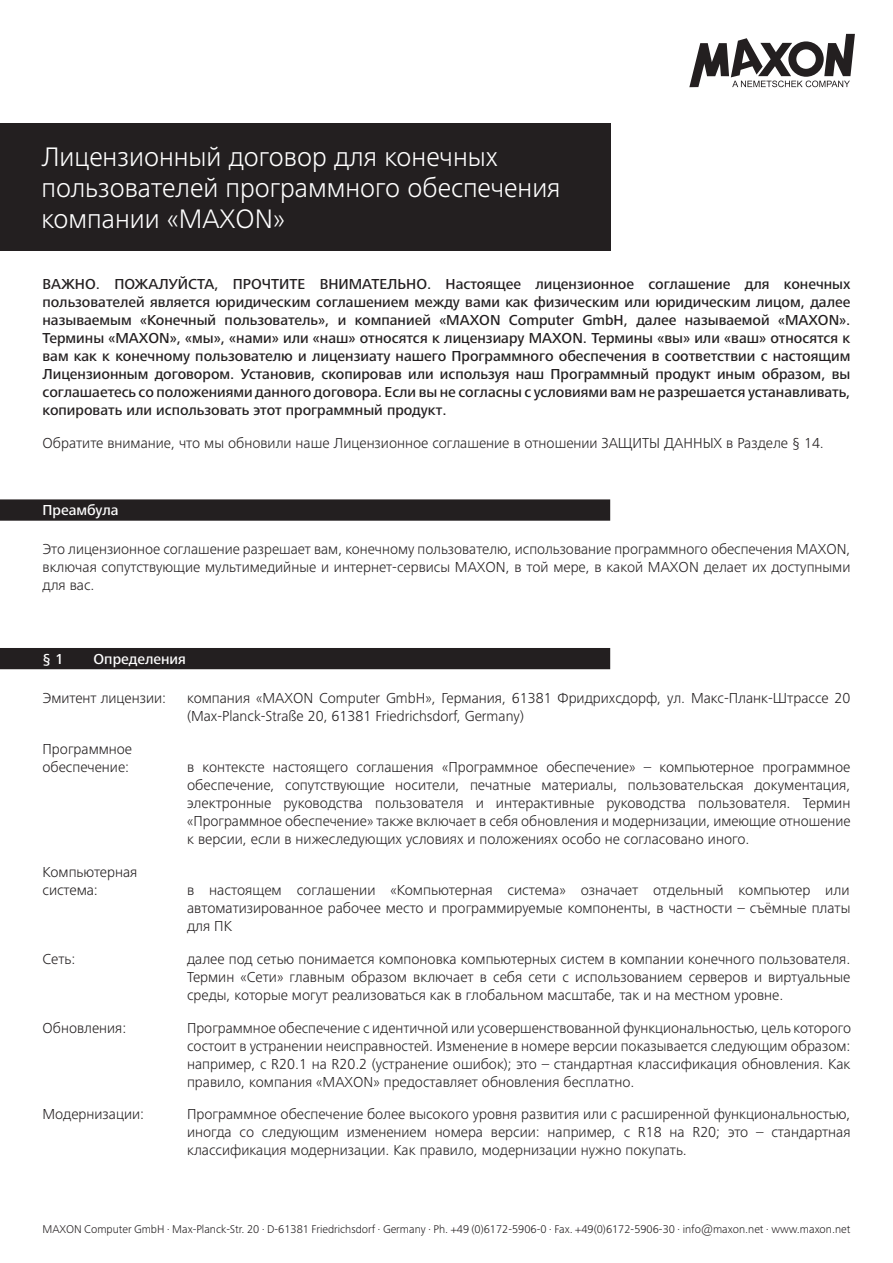
<style>
.page{position:relative;width:893px;height:1263px;background:#fff}
.page>*{position:absolute;margin:0;border:0;box-sizing:border-box;transform-origin:0 0}
.t1{font:300 27.75px/31px "Frutiger Next LTW1 G";color:#fff}
.t2{font:300 15px/18px "Frutiger Next LTW1 G";color:#231f20;text-align:justify}
.t3{font:500 15px/18px "Frutiger Next LTW1 G";color:#231f20;text-align:justify}
.t4{font:500 15px "Frutiger Next LTW1 G";color:#fff}
.t5{font:300 11.7px "Frutiger Next LTW1 G";color:#231f20}
</style>
<div class="page">
<svg style="left:689px;top:34px;width:166px;height:53px"></svg>
<div style="left:0;top:499px;width:610px;height:22px;background:#231f20"></div>
<div style="left:0;top:648px;width:610px;height:21px;background:#231f20"></div>
<div style="left:0;top:123px;width:610px;height:128px;background:#231f20"></div>
<h1 class="t1" style="left:41px;top:141px;width:521px">Лицензионный договор для конечных пользователей программного обеспечения компании «MAXON»</h1>
<p class="t3" style="left:43px;top:276px;width:809px">ВАЖНО. ПОЖАЛУЙСТА, ПРОЧТИТЕ ВНИМАТЕЛЬНО. Настоящее лицензионное соглашение для конечных пользователей является юридическим соглашением между вами как физическим или юридическим лицом, далее называемым «Конечный пользователь», и компанией «MAXON Computer GmbH, далее называемой «MAXON».<br>Термины «MAXON», «мы», «нами» или «наш» относятся к лицензиару MAXON. Термины «вы» или «ваш» относятся к вам как к конечному пользователю и лицензиату нашего Программного обеспечения в соответствии с настоящим Лицензионным договором. Установив, скопировав или используя наш Программный продукт иным образом, вы соглашаетесь со положениями данного договора. Если вы не согласны с условиями вам не разрешается устанавливать, копировать или использовать этот программный продукт.</p>
<p class="t2" style="left:43px;top:434px;width:783px">Обратите внимание, что мы обновили наше Лицензионное соглашение в отношении ЗАЩИТЫ ДАННЫХ в Разделе § 14.</p>
<p class="t4" style="left:43px;top:502px;width:78px">Преамбула</p>
<p class="t2" style="left:43px;top:540px;width:809px">Это лицензионное соглашение разрешает вам, конечному пользователю, использование программного обеспечения MAXON, включая сопутствующие мультимедийные и интернет-сервисы MAXON, в той мере, в какой MAXON делает их доступными для вас.</p>
<p class="t4" style="left:43px;top:650px;width:23px">§ 1</p>
<p class="t4" style="left:94px;top:650px;width:94px">Определения</p>
<p class="t2" style="left:43px;top:689px;width:125px">Эмитент лицензии:</p>
<p class="t2" style="left:187px;top:689px;width:665px">компания «MAXON Computer GmbH», Германия, 61381 Фридрихсдорф, ул. Макс-Планк-Штрассе 20 (Max-Planck-Straße 20, 61381 Friedrichsdorf, Germany)</p>
<p class="t2" style="left:43px;top:740px;width:91px">Программное обеспечение:</p>
<p class="t2" style="left:187px;top:758px;width:665px">в контексте настоящего соглашения «Программное обеспечение» – компьютерное программное обеспечение, сопутствующие носители, печатные материалы, пользовательская документация, электронные руководства пользователя и интерактивные руководства пользователя. Термин «Программное обеспечение» также включает в себя обновления и модернизации, имеющие отношение к версии, если в нижеследующих условиях и положениях особо не согласовано иного.</p>
<p class="t2" style="left:43px;top:863px;width:96px">Компьютерная система:</p>
<p class="t2" style="left:187px;top:881px;width:665px">в настоящем соглашении «Компьютерная система» означает отдельный компьютер или автоматизированное рабочее место и программируемые компоненты, в частности – съёмные платы для ПК</p>
<p class="t2" style="left:43px;top:950px;width:34px">Сеть:</p>
<p class="t2" style="left:187px;top:950px;width:665px">далее под сетью понимается компоновка компьютерных систем в компании конечного пользователя.<br>Термин «Сети» главным образом включает в себя сети с использованием серверов и виртуальные среды, которые могут реализоваться как в глобальном масштабе, так и на местном уровне.</p>
<p class="t2" style="left:43px;top:1018px;width:85px">Обновления:</p>
<p class="t2" style="left:187px;top:1018px;width:665px">Программное обеспечение с идентичной или усовершенствованной функциональностью, цель которого состоит в устранении неисправностей. Изменение в номере версии показывается следующим образом: например, с R20.1 на R20.2 (устранение ошибок); это – стандартная классификация обновления. Как правило, компания «MAXON» предоставляет обновления бесплатно.</p>
<p class="t2" style="left:43px;top:1105px;width:103px">Модернизации:</p>
<p class="t2" style="left:187px;top:1105px;width:665px">Программное обеспечение более высокого уровня развития или с расширенной функциональностью, иногда со следующим изменением номера версии: например, с R18 на R20; это – стандартная классификация модернизации. Как правило, модернизации нужно покупать.</p>
<p class="t5" style="left:43px;top:1222px;width:809px">MAXON Computer GmbH . Max-Planck-Str. 20 . D-61381 Friedrichsdorf . Germany . Ph. +49 (0)6172-5906-0 . Fax. +49(0)6172-5906-30 . info@maxon.net . www.maxon.net</p>
</div>
